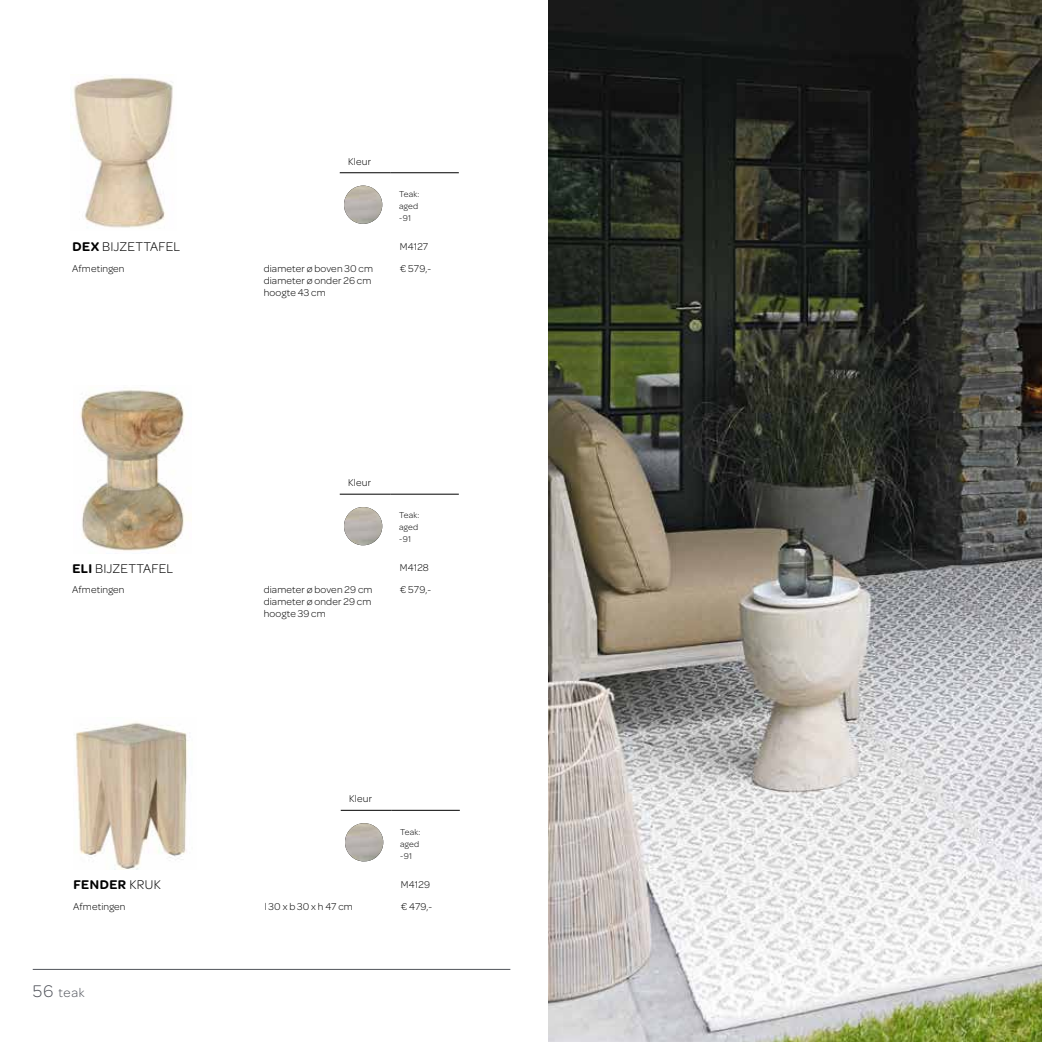
<style>
.page{position:relative;width:1042px;height:1042px;background:#fff}
.page>*{position:absolute;margin:0;border:0;box-sizing:border-box;transform-origin:0 0}
.t1{font:300 13.5px "Omnes";letter-spacing:.01em;color:#000}
.t2{font:600 13.5px "Omnes";letter-spacing:.035em;color:#000}
.t3{font:300 13.5px "Omnes";color:#50535a}
.t4{font:300 10.5px/12px "Omnes";letter-spacing:.015em;color:#000;text-align:justify}
.t5{font:300 9px/12px "Omnes";letter-spacing:.02em;color:#000}
.s1{font-weight:600}
.s2{font-weight:300}
.s3{font-size:18px}
</style>
<div class="page">
<hr style="left:340px;top:494px;width:51px;height:1px;background:#000">
<hr style="left:391px;top:494px;width:68px;height:1px;background:#000">
<img style="left:344px;top:507px;width:38px;height:38px;border-radius:19px">
<img style="left:80px;top:389px;width:106px;height:162px">
<img style="left:73px;top:75px;width:100px;height:153px">
<hr style="left:340px;top:172px;width:51px;height:1px;background:#000">
<hr style="left:391px;top:172px;width:68px;height:1px;background:#000">
<img style="left:344px;top:186px;width:38px;height:38px;border-radius:19px">
<img style="left:74px;top:721px;width:114px;height:148px">
<hr style="left:341px;top:810px;width:51px;height:1px;background:#000">
<hr style="left:392px;top:810px;width:68px;height:1px;background:#000">
<img style="left:345px;top:823px;width:38px;height:38px;border-radius:19px">
<hr style="left:33px;top:969px;width:477px;height:1px;background:#50535a">
<img style="left:549px;top:0;width:493px;height:1042px">
<p class="t4" style="left:348px;top:155px;width:24px">Kleur</p>
<p class="t5" style="left:399px;top:187px;width:22px">Teak: aged -91</p>
<p class="t1" style="left:72px;top:238px;width:109px"><span class="s1">DEX</span> BIJZETTAFEL</p>
<p class="t4" style="left:400px;top:240px;width:30px">M4127</p>
<p class="t4" style="left:72px;top:262px;width:54px">Afmetingen</p>
<p class="t4" style="left:264px;top:262px;width:111px;text-align:left">diameter ø boven 30 cm diameter ø onder 26 cm hoogte 43 cm</p>
<p class="t4" style="left:400px;top:262px;width:33px">€ 579,-</p>
<p class="t4" style="left:348px;top:476px;width:24px">Kleur</p>
<p class="t5" style="left:399px;top:509px;width:22px">Teak: aged -91</p>
<p class="t1" style="left:72px;top:559px;width:102px"><span class="s1">ELI</span> BIJZETTAFEL</p>
<p class="t4" style="left:400px;top:561px;width:30px">M4128</p>
<p class="t4" style="left:72px;top:583px;width:54px">Afmetingen</p>
<p class="t4" style="left:264px;top:583px;width:110px">diameter ø boven 29 cm diameter ø onder 29 cm hoogte 39 cm</p>
<p class="t4" style="left:400px;top:583px;width:33px">€ 579,-</p>
<p class="t4" style="left:349px;top:792px;width:24px">Kleur</p>
<p class="t5" style="left:400px;top:825px;width:22px">Teak: aged -91</p>
<p class="t2" style="left:73px;top:875px;width:89px">FENDER <span class="s2">KRUK</span></p>
<p class="t4" style="left:401px;top:877px;width:31px">M4129</p>
<p class="t4" style="left:73px;top:899px;width:54px">Afmetingen</p>
<p class="t4" style="left:265px;top:899px;width:90px">l 30 x b 30 x h 47 cm</p>
<p class="t4" style="left:401px;top:899px;width:33px">€ 479,-</p>
<p class="t3" style="left:33px;top:983px;width:53px"><span class="s3">56</span> teak</p>
</div>
